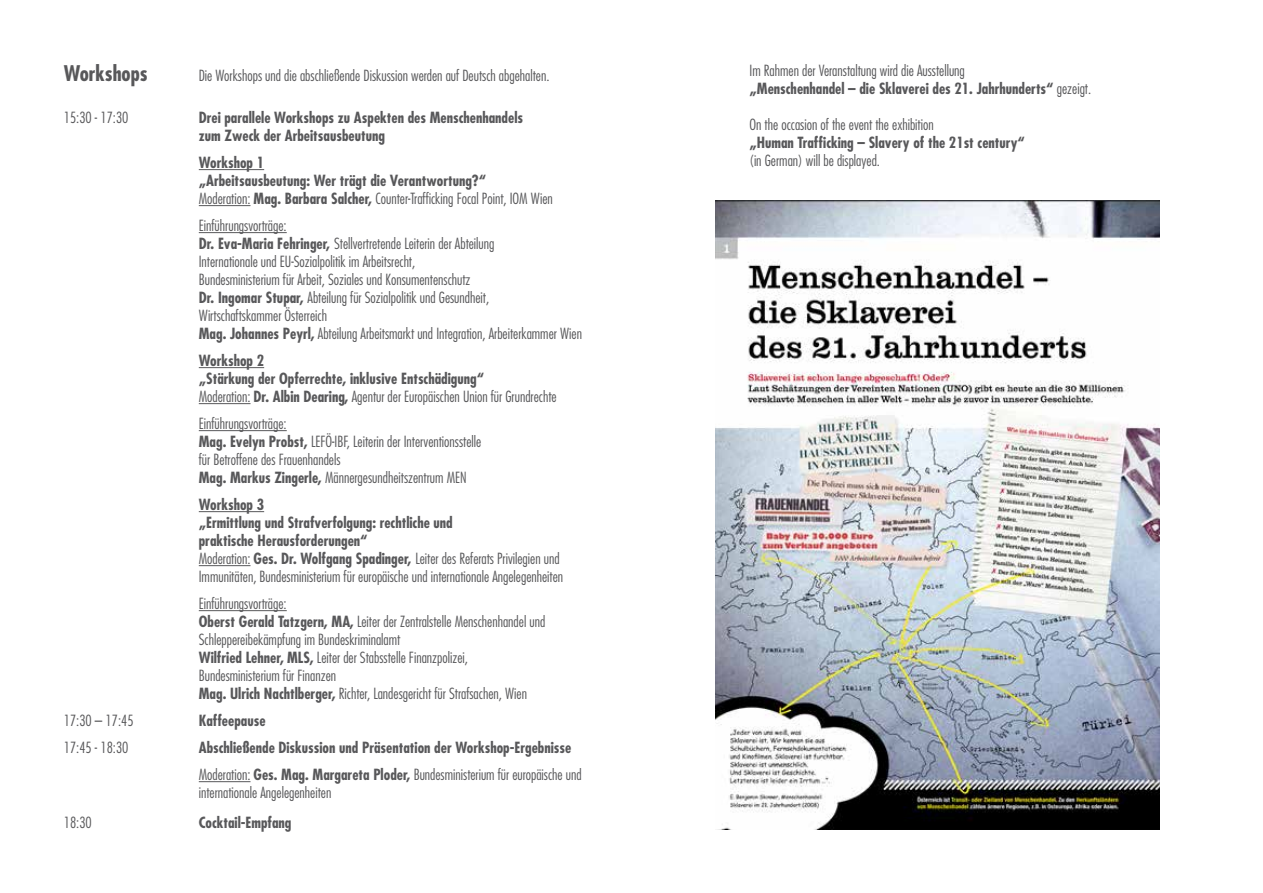
<style>
.page{position:relative;width:1263px;height:893px;background:#fff}
.page>*{position:absolute;margin:0;border:0;box-sizing:border-box;transform-origin:0 0}
.t1{font:700 condensed 21px "Futura Std";color:#58585a}
.t2{font:300 condensed 15px/18px "Futura Std";color:#58585a}
.t3{font:700 condensed 15px/18px "Futura Std";color:#58585a}
.s1{font-weight:300}
.s2{font-weight:700}
</style>
<div class="page">
<hr style="left:199px;top:169px;width:65px;height:1px;background:#58585a">
<hr style="left:199px;top:205px;width:51px;height:1px;background:#58585a">
<hr style="left:199px;top:232px;width:88px;height:1px;background:#58585a">
<hr style="left:199px;top:367px;width:65px;height:1px;background:#58585a">
<hr style="left:199px;top:403px;width:51px;height:1px;background:#58585a">
<hr style="left:199px;top:430px;width:88px;height:1px;background:#58585a">
<hr style="left:199px;top:511px;width:65px;height:1px;background:#58585a">
<hr style="left:199px;top:565px;width:51px;height:1px;background:#58585a">
<hr style="left:199px;top:610px;width:88px;height:1px;background:#58585a">
<hr style="left:199px;top:781px;width:51px;height:1px;background:#58585a">
<img style="left:715px;top:201px;width:445px;height:628px">
<h1 class="t1" style="left:64px;top:60px;width:85px">Workshops</h1>
<p class="t2" style="left:199px;top:67px;width:352px">Die Workshops und die abschließende Diskussion werden auf Deutsch abgehalten.</p>
<p class="t2" style="left:64px;top:109px;width:66px">15:30 - 17:30</p>
<p class="t3" style="left:199px;top:109px;width:326px">Drei parallele Workshops zu Aspekten des Menschenhandels zum Zweck der Arbeitsausbeutung</p>
<p class="t3" style="left:199px;top:154px;width:355px">Workshop 1<br>„Arbeitsausbeutung: Wer trägt die Verantwortung?“<br><span class="s1">Moderation:</span> Mag. Barbara Salcher, <span class="s1">Counter-Trafficking Focal Point, IOM Wien</span></p>
<p class="t2" style="left:199px;top:217px;width:385px">Einführungsvorträge:<br><span class="s2">Dr. Eva-Maria Fehringer,</span> Stellvertretende Leiterin der Abteilung<br>Internationale und EU-Sozialpolitik im Arbeitsrecht,<br>Bundesministerium für Arbeit, Soziales und Konsumentenschutz<br><span class="s2">Dr. Ingomar Stupar,</span> Abteilung für Sozialpolitik und Gesundheit,<br>Wirtschaftskammer Österreich<br><span class="s2">Mag. Johannes Peyrl,</span> Abteilung Arbeitsmarkt und Integration, Arbeiterkammer Wien</p>
<p class="t3" style="left:199px;top:352px;width:359px">Workshop 2<br>„Stärkung der Opferrechte, inklusive Entschädigung“<br><span class="s1">Moderation:</span> Dr. Albin Dearing, <span class="s1">Agentur der Europäischen Union für Grundrechte</span></p>
<p class="t2" style="left:199px;top:415px;width:284px">Einführungsvorträge:<br><span class="s2">Mag. Evelyn Probst,</span> LEFÖ-IBF, Leiterin der Interventionsstelle für Betroffene des Frauenhandels<br><span class="s2">Mag. Markus Zingerle,</span> Männergesundheitszentrum MEN</p>
<p class="t2" style="left:199px;top:496px;width:366px"><span class="s2">Workshop 3<br>„Ermittlung und Strafverfolgung: rechtliche und<br>praktische Herausforderungen“<br></span>Moderation: <span class="s2">Ges. Dr. Wolfgang Spadinger,</span> Leiter des Referats Privilegien und Immunitäten, Bundesministerium für europäische und internationale Angelegenheiten</p>
<p class="t2" style="left:199px;top:595px;width:348px">Einführungsvorträge:<br><span class="s2">Oberst Gerald Tatzgern, MA,</span> Leiter der Zentralstelle Menschenhandel und Schleppereibekämpfung im Bundeskriminalamt<br><span class="s2">Wilfried Lehner, MLS,</span> Leiter der Stabsstelle Finanzpolizei, Bundesministerium für Finanzen<br><span class="s2">Mag. Ulrich Nachtlberger,</span> Richter, Landesgericht für Strafsachen, Wien</p>
<p class="t2" style="left:64px;top:712px;width:71px">17:30 – 17:45</p>
<p class="t3" style="left:199px;top:712px;width:68px">Kaffeepause</p>
<p class="t2" style="left:64px;top:739px;width:66px">17:45 - 18:30</p>
<p class="t3" style="left:199px;top:734px;width:384px;line-height:27px">Abschließende Diskussion und Präsentation der Workshop-Ergebnisse<br><span class="s1">Moderation:</span> Ges. Mag. Margareta Ploder, <span class="s1">Bundesministerium für europäische und</span></p>
<p class="t2" style="left:199px;top:784px;width:134px">internationale Angelegenheiten</p>
<p class="t2" style="left:64px;top:814px;width:30px">18:30</p>
<p class="t3" style="left:199px;top:814px;width:94px">Cocktail-Empfang</p>
<p class="t2" style="left:749px;top:62px;width:343px">Im Rahmen der Veranstaltung wird die Ausstellung<br><span class="s2">„Menschenhandel – die Sklaverei des 21. Jahrhunderts“</span> gezeigt.</p>
<p class="t2" style="left:749px;top:116px;width:186px">On the occasion of the event the exhibition</p>
<p class="t3" style="left:749px;top:134px;width:277px">„Human Trafficking – Slavery of the 21st century“</p>
<p class="t2" style="left:749px;top:152px;width:132px">(in German) will be displayed.</p>
</div>
